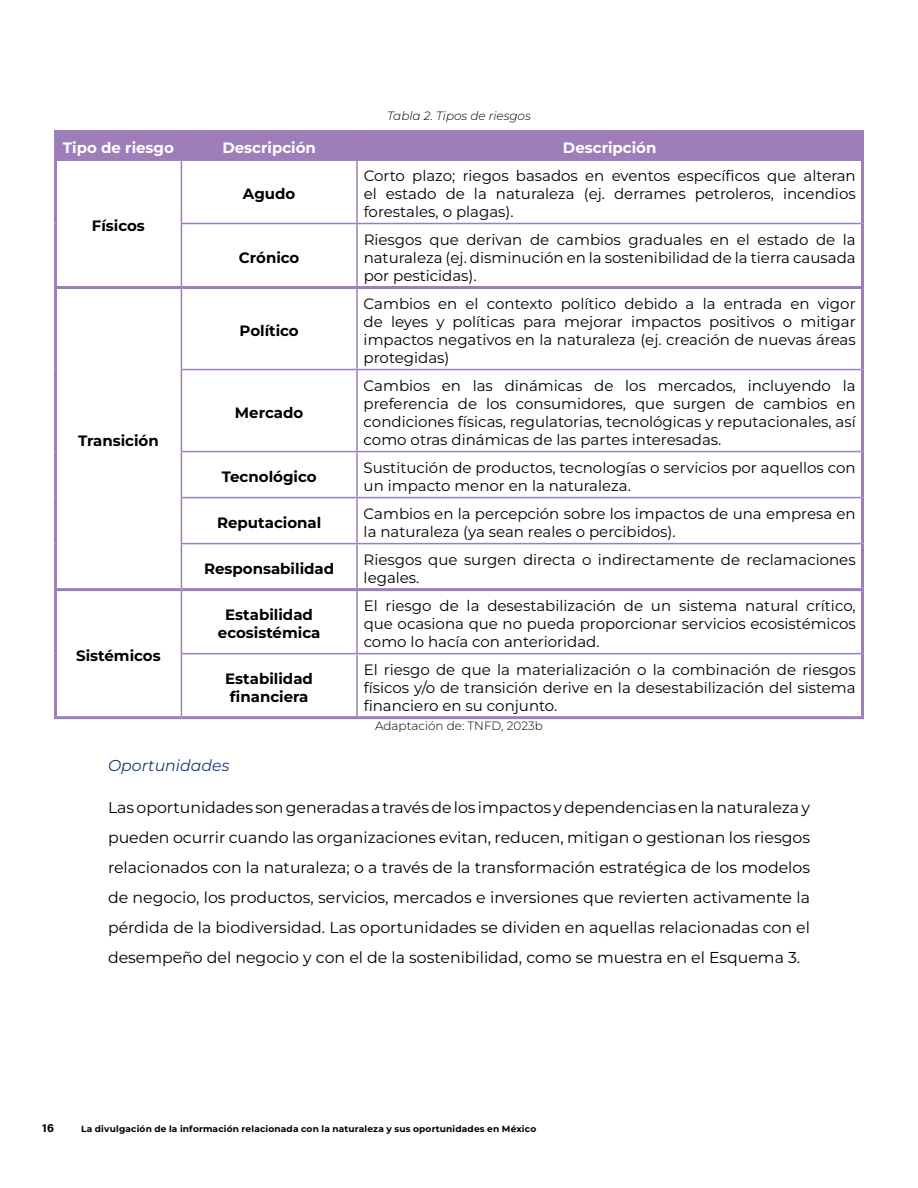
<style>
.page{position:relative;width:918px;height:1188px;background:#fff}
.page>*{position:absolute;margin:0;border:0;box-sizing:border-box;transform-origin:0 0}
.t1{font:15.75px/30px "Montserrat";color:#000;text-align:justify}
.t2{font:italic 15.75px "Montserrat";color:#193e75}
.t3{font:15px/18px "Montserrat";color:#000;text-align:justify}
.t4{font:700 15px/18px "Montserrat";color:#000;text-align:center}
.t5{font:700 15px "Montserrat";color:#fff}
.t6{font:300 12px "Montserrat";color:#000}
.t7{font:italic 300 12px "Montserrat";color:#000}
.t8{font:700 12px "Acumin Pro";color:#000}
.t9{font:700 9px "Montserrat";letter-spacing:.02em;color:#000}
</style>
<div class="page">
<div style="left:57px;top:133px;width:804px;height:25px;background:#9d7eb8"></div>
<hr style="left:181px;top:161px;width:1px;height:62px;background:#9d7eb8">
<hr style="left:356px;top:161px;width:2px;height:62px;background:#9d7eb8">
<hr style="left:181px;top:223px;width:176px;height:1px;background:#9d7eb8">
<hr style="left:181px;top:224px;width:1px;height:62px;background:#9d7eb8">
<hr style="left:357px;top:223px;width:504px;height:1px;background:#9d7eb8">
<hr style="left:356px;top:224px;width:2px;height:62px;background:#9d7eb8">
<hr style="left:181px;top:289px;width:1px;height:80px;background:#9d7eb8">
<hr style="left:356px;top:289px;width:2px;height:80px;background:#9d7eb8">
<hr style="left:181px;top:369px;width:176px;height:1px;background:#9d7eb8">
<hr style="left:181px;top:370px;width:1px;height:81px;background:#9d7eb8">
<hr style="left:357px;top:369px;width:504px;height:1px;background:#9d7eb8">
<hr style="left:356px;top:370px;width:2px;height:81px;background:#9d7eb8">
<hr style="left:181px;top:451px;width:176px;height:1px;background:#9d7eb8">
<hr style="left:181px;top:452px;width:1px;height:45px;background:#9d7eb8">
<hr style="left:357px;top:451px;width:504px;height:1px;background:#9d7eb8">
<hr style="left:356px;top:452px;width:2px;height:45px;background:#9d7eb8">
<hr style="left:181px;top:497px;width:176px;height:1px;background:#9d7eb8">
<hr style="left:181px;top:498px;width:1px;height:45px;background:#9d7eb8">
<hr style="left:357px;top:497px;width:504px;height:1px;background:#9d7eb8">
<hr style="left:356px;top:498px;width:2px;height:45px;background:#9d7eb8">
<hr style="left:181px;top:543px;width:176px;height:1px;background:#9d7eb8">
<hr style="left:181px;top:544px;width:1px;height:44px;background:#9d7eb8">
<hr style="left:357px;top:543px;width:504px;height:1px;background:#9d7eb8">
<hr style="left:356px;top:544px;width:2px;height:44px;background:#9d7eb8">
<hr style="left:54px;top:161px;width:3px;height:63px;background:#9d7eb8">
<hr style="left:54px;top:224px;width:3px;height:62px;background:#9d7eb8">
<hr style="left:861px;top:161px;width:3px;height:63px;background:#9d7eb8">
<hr style="left:861px;top:224px;width:3px;height:62px;background:#9d7eb8">
<hr style="left:54px;top:286px;width:127px;height:3px;background:#9d7eb8">
<hr style="left:54px;top:289px;width:3px;height:81px;background:#9d7eb8">
<hr style="left:54px;top:370px;width:3px;height:82px;background:#9d7eb8">
<hr style="left:54px;top:452px;width:3px;height:46px;background:#9d7eb8">
<hr style="left:54px;top:498px;width:3px;height:46px;background:#9d7eb8">
<hr style="left:54px;top:544px;width:3px;height:44px;background:#9d7eb8">
<hr style="left:181px;top:286px;width:176px;height:3px;background:#9d7eb8">
<hr style="left:357px;top:286px;width:507px;height:3px;background:#9d7eb8">
<hr style="left:861px;top:289px;width:3px;height:81px;background:#9d7eb8">
<hr style="left:861px;top:370px;width:3px;height:82px;background:#9d7eb8">
<hr style="left:861px;top:452px;width:3px;height:46px;background:#9d7eb8">
<hr style="left:861px;top:498px;width:3px;height:46px;background:#9d7eb8">
<hr style="left:861px;top:544px;width:3px;height:44px;background:#9d7eb8">
<hr style="left:54px;top:130px;width:127px;height:3px;background:#9d7eb8">
<hr style="left:54px;top:133px;width:3px;height:25px;background:#9d7eb8">
<hr style="left:181px;top:130px;width:176px;height:3px;background:#9d7eb8">
<hr style="left:357px;top:130px;width:507px;height:3px;background:#9d7eb8">
<hr style="left:861px;top:133px;width:3px;height:25px;background:#9d7eb8">
<hr style="left:54px;top:158px;width:127px;height:3px;background:#9d7eb8">
<hr style="left:181px;top:158px;width:176px;height:3px;background:#9d7eb8">
<hr style="left:357px;top:158px;width:507px;height:3px;background:#9d7eb8">
<hr style="left:181px;top:591px;width:1px;height:62px;background:#9d7eb8">
<hr style="left:356px;top:591px;width:2px;height:62px;background:#9d7eb8">
<hr style="left:181px;top:653px;width:176px;height:1px;background:#9d7eb8">
<hr style="left:181px;top:654px;width:1px;height:62px;background:#9d7eb8">
<hr style="left:357px;top:653px;width:504px;height:1px;background:#9d7eb8">
<hr style="left:356px;top:654px;width:2px;height:62px;background:#9d7eb8">
<hr style="left:54px;top:588px;width:127px;height:3px;background:#9d7eb8">
<hr style="left:54px;top:591px;width:3px;height:63px;background:#9d7eb8">
<hr style="left:54px;top:654px;width:3px;height:62px;background:#9d7eb8">
<hr style="left:54px;top:716px;width:127px;height:3px;background:#9d7eb8">
<hr style="left:181px;top:588px;width:176px;height:3px;background:#9d7eb8">
<hr style="left:357px;top:588px;width:507px;height:3px;background:#9d7eb8">
<hr style="left:861px;top:591px;width:3px;height:63px;background:#9d7eb8">
<hr style="left:861px;top:654px;width:3px;height:62px;background:#9d7eb8">
<hr style="left:181px;top:716px;width:176px;height:3px;background:#9d7eb8">
<hr style="left:357px;top:716px;width:507px;height:3px;background:#9d7eb8">
<p class="t7" style="left:387px;top:107px;width:145px">Tabla 2. Tipos de riesgos</p>
<p class="t5" style="left:63px;top:137px;width:112px">Tipo de riesgo</p>
<p class="t5" style="left:222px;top:137px;width:95px">Descripción</p>
<p class="t5" style="left:563px;top:137px;width:95px">Descripción</p>
<p class="t4" style="left:92px;top:216px;width:54px">Físicos</p>
<p class="t4" style="left:78px;top:431px;width:82px">Transición</p>
<p class="t4" style="left:76px;top:646px;width:86px">Sistémicos</p>
<p class="t4" style="left:243px;top:184px;width:54px">Agudo</p>
<p class="t4" style="left:239px;top:248px;width:62px">Crónico</p>
<p class="t4" style="left:240px;top:321px;width:61px">Político</p>
<p class="t4" style="left:235px;top:403px;width:70px">Mercado</p>
<p class="t3" style="left:364px;top:166px;width:494px">Corto plazo; riegos basados en eventos específicos que alteran el estado de la naturaleza (ej. derrames petroleros, incendios forestales, o plagas).</p>
<p class="t3" style="left:364px;top:230px;width:494px">Riesgos que derivan de cambios graduales en el estado de la naturaleza (ej. disminución en la sostenibilidad de la tierra causada por pesticidas).</p>
<p class="t3" style="left:364px;top:294px;width:494px">Cambios en el contexto político debido a la entrada en vigor de leyes y políticas para mejorar impactos positivos o mitigar impactos negativos en la naturaleza (ej. creación de nuevas áreas protegidas)</p>
<p class="t3" style="left:364px;top:376px;width:494px">Cambios en las dinámicas de los mercados, incluyendo la preferencia de los consumidores, que surgen de cambios en condiciones físicas, regulatorias, tecnológicas y reputacionales, así como otras dinámicas de las partes interesadas.</p>
<p class="t4" style="left:222px;top:467px;width:96px">Tecnológico</p>
<p class="t3" style="left:364px;top:458px;width:494px">Sustitución de productos, tecnologías o servicios por aquellos con un impacto menor en la naturaleza.</p>
<p class="t4" style="left:217px;top:513px;width:106px">Reputacional</p>
<p class="t3" style="left:364px;top:504px;width:494px">Cambios en la percepción sobre los impactos de una empresa en la naturaleza (ya sean reales o percibidos).</p>
<p class="t4" style="left:204px;top:559px;width:132px">Responsabilidad</p>
<p class="t3" style="left:364px;top:550px;width:494px">Riesgos que surgen directa o indirectamente de reclamaciones legales.</p>
<p class="t4" style="left:218px;top:605px;width:104px">Estabilidad ecosistémica</p>
<p class="t3" style="left:364px;top:596px;width:494px">El riesgo de la desestabilización de un sistema natural crítico, que ocasiona que no pueda proporcionar servicios ecosistémicos como lo hacía con anterioridad.</p>
<p class="t4" style="left:225px;top:669px;width:89px">Estabilidad financiera</p>
<p class="t3" style="left:364px;top:660px;width:494px">El riesgo de que la materialización o la combinación de riesgos físicos y/o de transición derive en la desestabilización del sistema financiero en su conjunto.</p>
<p class="t6" style="left:375px;top:718px;width:169px">Adaptación de: TNFD, 2023b</p>
<p class="t2" style="left:108px;top:755px;width:123px">Oportunidades</p>
<p class="t1" style="left:108px;top:792px;width:704px">Las oportunidades son generadas a través de los impactos y dependencias en la naturaleza y pueden ocurrir cuando las organizaciones evitan, reducen, mitigan o gestionan los riesgos relacionados con la naturaleza; o a través de la transformación estratégica de los modelos de negocio, los productos, servicios, mercados e inversiones que revierten activamente la pérdida de la biodiversidad. Las oportunidades se dividen en aquellas relacionadas con el desempeño del negocio y con el de la sostenibilidad, como se muestra en el Esquema 3.</p>
<p class="t8" style="left:42px;top:1120px;width:13px">16</p>
<p class="t9" style="left:81px;top:1123px;width:457px">La divulgación de la información relacionada con la naturaleza y sus oportunidades en México</p>
</div>
